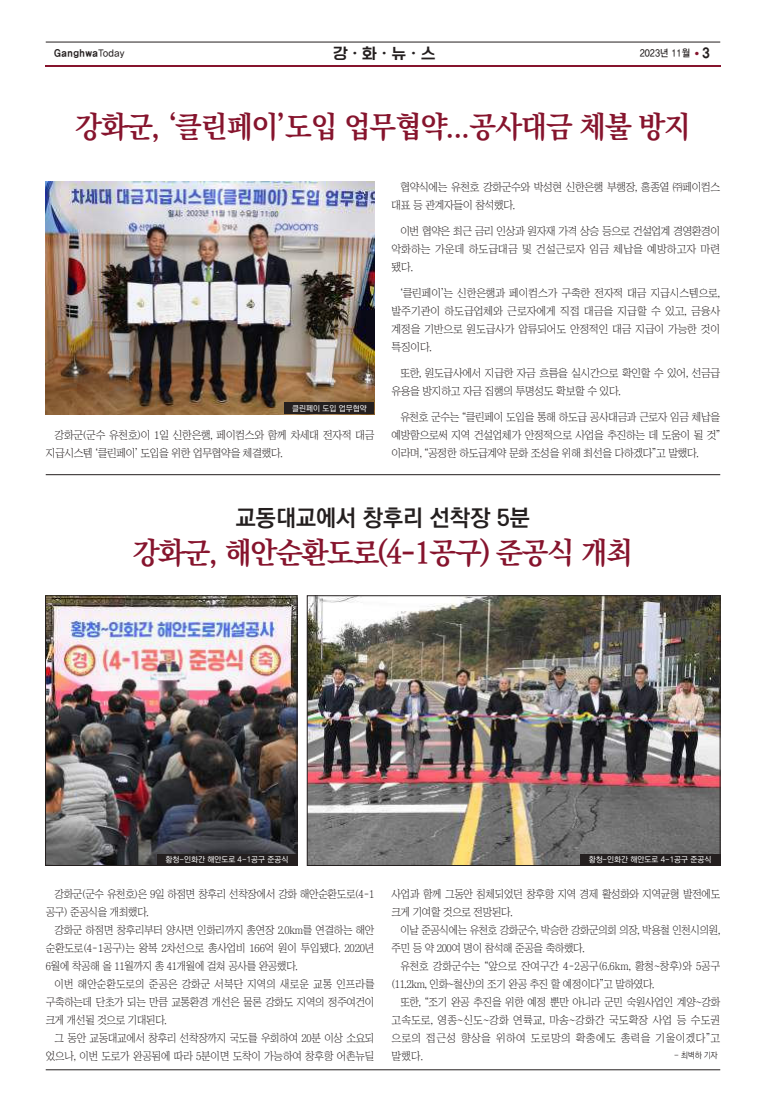
<style>
.page{position:relative;width:766px;height:1112px;background:#fff}
.page>*{position:absolute;margin:0;border:0;box-sizing:border-box;transform-origin:0 0}
.t1{font:700 30px "Ko Pub Batang";letter-spacing:-.04em;color:#86142d;scale:.95 1}
.t2{font:700 23px "Ko Pub Dotum";color:#241f1f}
.t3{font:15px "ONE Mobile Title";color:#241f1f}
.t4{font:14px "YDIYGO360";color:#241f1f;scale:.9 1}
.t5{font:11px/18px "Chosunilbo NM";letter-spacing:-.03em;color:#241f1f;text-align:justify;scale:.95 1}
.t6{font:11px/18px "Chosunilbo NM";letter-spacing:-.03em;color:#241f1f}
.t7{font:11px/18px "Chosunilbo NM";letter-spacing:-.03em;color:#241f1f;text-align:justify;scale:.96 1}
.t8{font:11px/18px "Chosunilbo NM";letter-spacing:-.005em;color:#241f1f;scale:.95 1}
.t9{font:11px/18px "Chosunilbo NM";letter-spacing:-.03em;color:#241f1f;scale:.94 1}
.t10{font:10px "YDIYGO350";letter-spacing:.05em;color:#241f1f;scale:.9 1}
.t11{font:10px "YDIYGO330";color:#241f1f;scale:.9 1}
.t12{font:300 8.5px "Ko Pub Dotum";color:#241f1f}
.t13{font:500 8px "Ko Pub Dotum";color:#fff}
.s1{font-family:"YDIYGO330"}
.s2{font-family:"YDIYGO310";font-size:5px;color:#86142d}
</style>
<div class="page">
<hr style="left:45px;top:65px;width:675px;height:2px;background:#86142d">
<hr style="left:46px;top:1069px;width:674px;height:1px;background:#241f1f">
<hr style="left:46px;top:42px;width:674px;height:1px;background:#241f1f">
<img style="left:45px;top:181px;width:329px;height:233px">
<div style="left:284px;top:402px;width:90px;height:12px;background:#241f1f"></div>
<img style="left:47px;top:597px;width:248px;height:266px">
<div style="left:45px;top:595px;width:252px;height:270px;border:1px solid #241f1f"></div>
<div style="left:157px;top:853px;width:140px;height:12px;background:#241f1f"></div>
<img style="left:309px;top:597px;width:409px;height:266px">
<div style="left:307px;top:595px;width:413px;height:270px;border:1px solid #241f1f"></div>
<div style="left:579px;top:853px;width:141px;height:12px;background:#241f1f"></div>
<hr style="left:46px;top:474px;width:674px;height:1px;background:#241f1f">
<p class="t10" style="left:54px;top:47px;width:80px">Ganghwa<span class="s1">Today</span></p>
<h3 class="t3" style="left:333px;top:45px;width:103px">강ㆍ화ㆍ뉴ㆍ스</h3>
<p class="t11" style="left:639px;top:47px;width:68px">2023년 11월 <span class="s2">●</span></p>
<p class="t4" style="left:702px;top:45px;width:9px">3</p>
<h1 class="t1" style="left:75px;top:111px;width:649px">강화군, ‘클린페이’도입 업무협약...공사대금 체불 방지</h1>
<p class="t13" style="left:292px;top:404px;width:76px">클린페이 도입 업무협약</p>
<p class="t6" style="left:46px;top:426px;width:330px;text-indent:9px">강화군(군수 유천호)이 1일 신한은행, 페이컴스와 함께 차세대 전자적 대금 지급시스템 ‘클린페이’ 도입을 위한 업무협약을 체결했다.</p>
<p class="t6" style="left:391px;top:178px;width:330px;text-indent:9px">협약식에는 유천호 강화군수와 박성현 신한은행 부행장, 홍종열 ㈜페이컴스 대표 등 관계자들이 참석했다.</p>
<p class="t6" style="left:391px;top:222px;width:330px;text-align:justify;text-indent:9px">이번 협약은 최근 금리 인상과 원자재 가격 상승 등으로 건설업계 경영환경이 악화하는 가운데 하도급대금 및 건설근로자 임금 체납을 예방하고자 마련 됐다.</p>
<p class="t6" style="left:391px;top:284px;width:330px;text-align:justify;text-indent:9px">‘클린페이’는 신한은행과 페이컴스가 구축한 전자적 대금 지급시스템으로, 발주기관이 하도급업체와 근로자에게 직접 대금을 지급할 수 있고, 금융사 계정을 기반으로 원도급사가 압류되어도 안정적인 대금 지급이 가능한 것이 특징이다.</p>
<p class="t6" style="left:391px;top:364px;width:330px;text-indent:9px">또한, 원도급사에서 지급한 자금 흐름을 실시간으로 확인할 수 있어, 선금급 유용을 방지하고 자금 집행의 투명성도 확보할 수 있다.</p>
<p class="t7" style="left:391px;top:408px;width:344px;text-indent:9px">유천호 군수는 “클린페이 도입을 통해 하도급 공사대금과 근로자 임금 체납을 예방함으로써 지역 건설업체가 안정적으로 사업을 추진하는 데 도움이 될 것” 이라며, “공정한 하도급계약 문화 조성을 위해 최선을 다하겠다”고 말했다.</p>
<h2 class="t2" style="left:236px;top:505px;width:295px">교동대교에서 창후리 선착장 5분</h2>
<h1 class="t1" style="left:133px;top:537px;width:528px">강화군, 해안순환도로(4-1공구) 준공식 개최</h1>
<p class="t13" style="left:165px;top:855px;width:124px">황청-인화간 해안도로 4-1공구 준공식</p>
<p class="t13" style="left:588px;top:855px;width:124px">황청-인화간 해안도로 4-1공구 준공식</p>
<p class="t5" style="left:46px;top:884px;width:347px;text-indent:9px">강화군(군수 유천호)은 9일 하점면 창후리 선착장에서 강화 해안순환도로(4-1 공구) 준공식을 개최했다.</p>
<p class="t5" style="left:46px;top:920px;width:347px;text-indent:9px">강화군 하점면 창후리부터 양사면 인화리까지 총연장 2.0km를 연결하는 해안 순환도로(4-1공구)는 왕복 2차선으로 총사업비 166억 원이 투입됐다. 2020년 6월에 착공해 올 11월까지 총 41개월에 걸쳐 공사를 완공했다.</p>
<p class="t5" style="left:46px;top:974px;width:347px;text-indent:9px">이번 해안순환도로의 준공은 강화군 서북단 지역의 새로운 교통 인프라를 구축하는데 단초가 되는 만큼 교통환경 개선은 물론 강화도 지역의 정주여건이 크게 개선될 것으로 기대된다.</p>
<p class="t5" style="left:46px;top:1028px;width:347px;text-align:right">그 동안 교동대교에서 창후리 선착장까지 국도를 우회하여 20분 이상 소요되 었으나, 이번 도로가 완공됨에 따라 5분이면 도착이 가능하여 창후항 어촌뉴딜</p>
<p class="t5" style="left:391px;top:884px;width:347px">사업과 함께 그동안 침체되었던 창후항 지역 경제 활성화와 지역균형 발전에도 크게 기여할 것으로 전망된다.</p>
<p class="t9" style="left:391px;top:920px;width:351px;text-indent:9px">이날 준공식에는 유천호 강화군수, 박승한 강화군의회 의장, 박용철 인천시의원, 주민 등 약 200여 명이 참석해 준공을 축하했다.</p>
<p class="t8" style="left:391px;top:956px;width:347px;text-indent:9px">유천호 강화군수는 “앞으로 잔여구간 4-2공구(6.6km, 황청~창후)와 5공구 (11.2km, 인화~철산)의 조기 완공 추진 할 예정이다”고 말하였다.</p>
<p class="t5" style="left:391px;top:992px;width:347px;text-indent:9px">또한, “조기 완공 추진을 위한 예정 뿐만 아니라 군민 숙원사업인 계양~강화 고속도로, 영종~신도~강화 연륙교, 마송~강화간 국도확장 사업 등 수도권 으로의 접근성 향상을 위하여 도로망의 확충에도 총력을 기울이겠다”고 말했다.</p>
<p class="t12" style="left:674px;top:1052px;width:45px">- 최벽하 기자</p>
</div>
